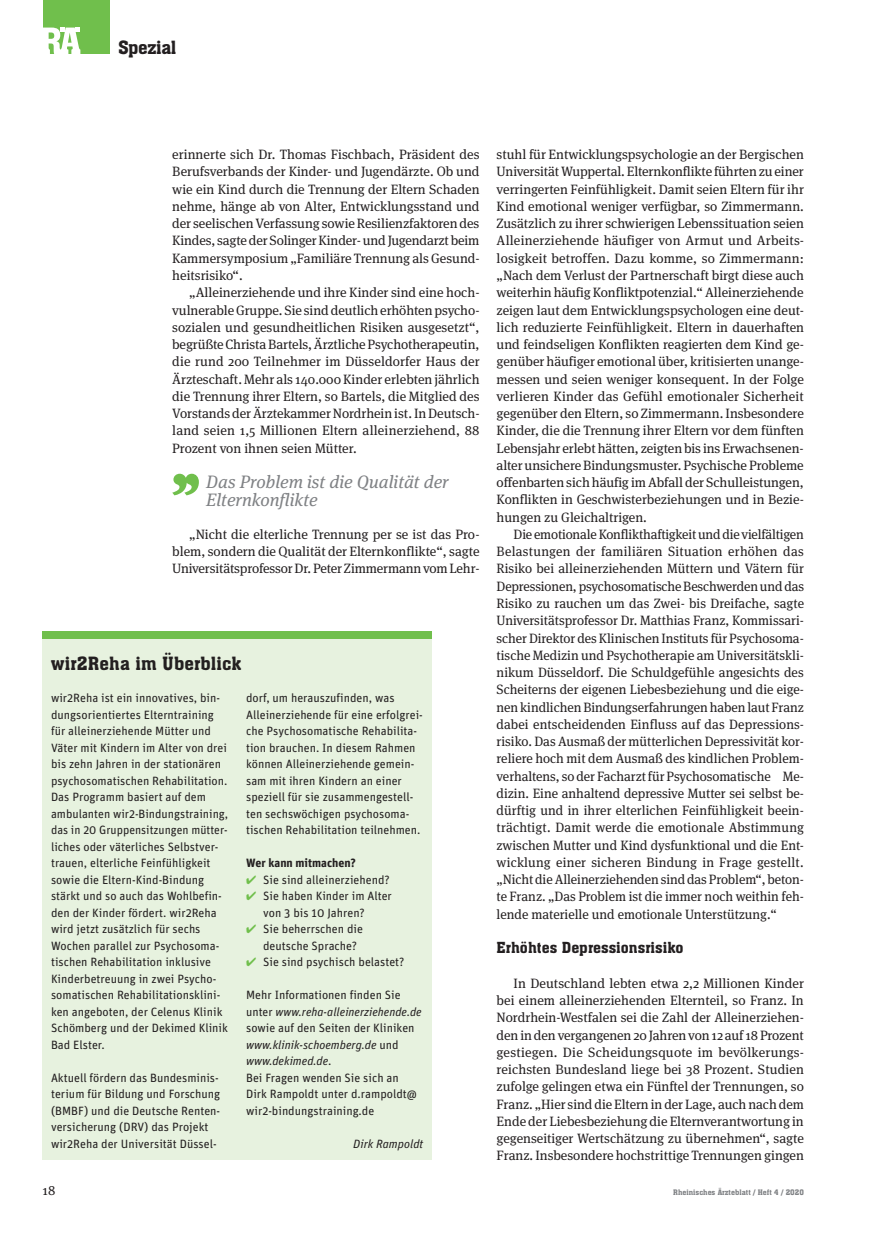
<style>
.page{position:relative;width:872px;height:1234px;background:#fff}
.page>*{position:absolute;margin:0;border:0;box-sizing:border-box;transform-origin:0 0}
.t1{font:italic 18px/18px "Meta Serif OT";color:#808285}
.t2{font:18px "Aachen BT";letter-spacing:.005em;color:#231f20}
.t3{font:18px "Aachen BT";letter-spacing:-.02em;color:#231f20}
.t4{font:15px "Aachen BT";color:#231f20}
.t5{font:13.5px/17.2px "Meta Serif OT";color:#231f20;text-align:justify}
.t6{font:12px/16.5px "Unit";color:#231f20}
.t7{font:700 12px "Unit";color:#231f20}
.t8{font:italic 12px "Unit";color:#231f20}
.t9{font:7.5px "Aachen BT";color:#808285}
.s1{color:#70bf4c}
.s2{font-style:italic}
</style>
<div class="page">
<div style="left:43px;top:0;width:66px;height:54px;background:#70bf4c"></div>
<svg style="left:43px;top:28px;width:37px;height:26px"></svg>
<svg style="left:172px;top:473px;width:27px;height:22px"></svg>
<div style="left:43px;top:631px;width:389px;height:8px;background:#70bf4c"></div>
<div style="left:43px;top:639px;width:389px;height:521px;background:#e7f2df"></div>
<h1 class="t3" style="left:118px;top:36px;width:60px">Spezial</h1>
<p class="t5" style="left:172px;top:146px;width:309px">erinnerte sich Dr. Thomas Fischbach, Präsident des Berufsverbands der Kinder- und Jugendärzte. Ob und wie ein Kind durch die Trennung der Eltern Schaden nehme, hänge ab von Alter, Entwicklungsstand und der seelischen Verfassung sowie Resilienzfaktoren des Kindes, sagte der Solinger Kinder- und Jugendarzt beim Kammersymposium „Familiäre Trennung als Gesund&shy;heitsrisiko“.</p>
<p class="t5" style="left:172px;top:284px;width:309px;text-indent:17px">„Alleinerziehende und ihre Kinder sind eine hoch&shy;vulnerable Gruppe. Sie sind deutlich erhöhten psycho&shy;sozialen und gesundheitlichen Risiken ausgesetzt“, begrüßte Christa Bartels, Ärztliche Psychotherapeutin, die rund 200 Teilnehmer im Düsseldorfer Haus der Ärzteschaft. Mehr als 140.000 Kinder erlebten jährlich die Trennung ihrer Eltern, so Bartels, die Mitglied des Vorstands der Ärztekammer Nordrhein ist. In Deutsch&shy;land seien 1,5 Millionen Eltern alleinerziehend, 88<br>Prozent von ihnen seien Mütter.</p>
<h1 class="t1" style="left:206px;top:472px;width:244px">Das Problem ist die Qualität der<br>Elternkonflikte</h1>
<p class="t5" style="left:172px;top:525px;width:309px;text-indent:17px">„Nicht die elterliche Trennung per se ist das Pro&shy;blem, sondern die Qualität der Elternkonflikte“, sagte Universitätsprofessor Dr. Peter Zimmermann vom Lehr-</p>
<h1 class="t2" style="left:51px;top:652px;width:192px">wir2Reha im Überblick</h1>
<p class="t6" style="left:51px;top:689px;width:179px">wir2Reha ist ein innovatives, bin&shy;dungsorientiertes Elterntraining für alleinerziehende Mütter und Väter mit Kindern im Alter von drei bis zehn Jahren in der stationären psychosomatischen Rehabilitation.<br>Das Programm basiert auf dem ambulanten wir2-Bindungstraining, das in 20 Gruppensitzungen mütter&shy;liches oder väterliches Selbstver&shy;trauen, elterliche Feinfühligkeit sowie die Eltern-Kind-Bindung stärkt und so auch das Wohlbefin&shy;den der Kinder fördert. wir2Reha wird jetzt zusätzlich für sechs Wochen parallel zur Psychosoma&shy;tischen Rehabilitation inklusive Kinderbetreuung in zwei Psycho&shy;somatischen Rehabilitationsklini&shy;ken angeboten, der Celenus Klinik Schömberg und der Dekimed Klinik Bad Elster.</p>
<p class="t6" style="left:51px;top:1068px;width:171px">Aktuell fördern das Bundesminis&shy;terium für Bildung und Forschung (BMBF) und die Deutsche Renten&shy;versicherung (DRV) das Projekt wir2Reha der Universität Düssel-</p>
<p class="t6" style="left:246px;top:689px;width:178px">dorf, um herauszufinden, was Alleinerziehende für eine erfolgrei&shy;che Psychosomatische Rehabilita&shy;tion brauchen. In diesem Rahmen können Alleinerziehende gemein&shy;sam mit ihren Kindern an einer speziell für sie zusammengestell&shy;ten sechswöchigen psychosoma&shy;tischen Rehabilitation teilnehmen.</p>
<p class="t7" style="left:246px;top:855px;width:111px">Wer kann mitmachen?</p>
<p class="t6" style="left:246px;top:870px;width:145px"><span class="s1">✔</span> Sie sind alleinerziehend?</p>
<p class="t6" style="left:263px;top:887px;width:130px;text-indent:-17px"><span class="s1">✔</span> Sie haben Kinder im Alter von 3 bis 10 Jahren?</p>
<p class="t6" style="left:263px;top:920px;width:101px;text-indent:-17px"><span class="s1">✔</span> Sie beherrschen die deutsche Sprache?</p>
<p class="t6" style="left:246px;top:953px;width:160px"><span class="s1">✔</span> Sie sind psychisch belastet?</p>
<p class="t6" style="left:246px;top:986px;width:177px">Mehr Informationen finden Sie unter <span class="s2">www.reha-alleinerziehende.de </span>sowie auf den Seiten der Kliniken <span class="s2">www.klinik-schoemberg.de</span> und <span class="s2">www.dekimed.de</span>.<br>Bei Fragen wenden Sie sich an<br>Dirk Rampoldt unter d.rampoldt@ wir2-bindungstraining.de</p>
<p class="t8" style="left:353px;top:1135px;width:71px">Dirk Rampoldt</p>
<p class="t5" style="left:496px;top:146px;width:309px;text-align:left">stuhl für Entwicklungspsychologie an der Bergischen Universität Wuppertal. Elternkonflikte führten zu einer verringerten Feinfühligkeit. Damit seien Eltern für ihr Kind emotional weniger verfügbar, so Zimmermann.<br>Zusätzlich zu ihrer schwierigen Lebenssituation seien Alleinerziehende häufiger von Armut und Arbeits&shy;losigkeit betroffen. Dazu komme, so Zimmermann: „Nach dem Verlust der Partnerschaft birgt diese auch weiterhin häufig Konfliktpotenzial.“ Alleinerziehende zeigen laut dem Entwicklungspsychologen eine deut&shy;lich reduzierte Feinfühligkeit. Eltern in dauerhaften und feindseligen Konflikten reagierten dem Kind ge&shy;genüber häufiger emotional über, kritisierten unange&shy;messen und seien weniger konsequent. In der Folge verlieren Kinder das Gefühl emotionaler Sicherheit gegenüber den Eltern, so Zimmermann. Insbesondere Kinder, die die Trennung ihrer Eltern vor dem fünften Lebensjahr erlebt hätten, zeigten bis ins Erwachsenen&shy;alter unsichere Bindungsmuster. Psychische Probleme offenbarten sich häufig im Abfall der Schulleistungen, Konflikten in Geschwisterbeziehungen und in Bezie&shy;hungen zu Gleichaltrigen.</p>
<p class="t5" style="left:496px;top:525px;width:309px;text-align:left;text-indent:17px">Die emotionale Konflikthaftigkeit und die vielfältigen Belastungen der familiären Situation erhöhen das Risiko bei alleinerziehenden Müttern und Vätern für Depressionen, psychosomatische Beschwerden und das Risiko zu rauchen um das Zwei- bis Dreifache, sagte Universitätsprofessor Dr. Matthias Franz, Kommissari&shy;scher Direktor des Klinischen Instituts für Psychosoma&shy;tische Medizin und Psychotherapie am Universitätskli&shy;nikum Düsseldorf. Die Schuldgefühle angesichts des Scheiterns der eigenen Liebesbeziehung und die eige&shy;nen kindlichen Bindungserfahrungen haben laut Franz dabei entscheidenden Einfluss auf das Depressions&shy;risiko. Das Ausmaß der mütterlichen Depressivität kor&shy;reliere hoch mit dem Ausmaß des kindlichen Problem&shy;verhaltens, so der Facharzt für Psychosomatische Me&shy;dizin. Eine anhaltend depressive Mutter sei selbst be&shy;dürftig und in ihrer elterlichen Feinfühligkeit beein&shy;trächtigt. Damit werde die emotionale Abstimmung zwischen Mutter und Kind dysfunktional und die Ent&shy;wicklung einer sicheren Bindung in Frage gestellt. „Nicht die Alleinerziehenden sind das Problem“, beton&shy;te Franz. „Das Problem ist die immer noch weithin feh&shy;lende materielle und emotionale Unterstützung.“</p>
<p class="t4" style="left:496px;top:938px;width:188px">Erhöhtes Depressionsrisiko</p>
<p class="t5" style="left:496px;top:974px;width:309px;text-indent:17px">In Deutschland lebten etwa 2,2 Millionen Kinder bei einem alleinerziehenden Elternteil, so Franz. In Nordrhein-Westfalen sei die Zahl der Alleinerziehen&shy;den in den vergangenen 20 Jahren von 12 auf 18 Prozent gestiegen. Die Scheidungsquote im bevölkerungs&shy;reichsten Bundesland liege bei 38 Prozent. Studien zufolge gelingen etwa ein Fünftel der Trennungen, so Franz. „Hier sind die Eltern in der Lage, auch nach dem Ende der Liebesbeziehung die Elternverantwortung in gegenseitiger Wertschätzung zu übernehmen“, sagte Franz. Insbesondere hochstrittige Trennungen gingen</p>
<p class="t5" style="left:43px;top:1181px;width:14px">18</p>
<p class="t9" style="left:673px;top:1187px;width:132px">Rheinisches Ärzteblatt / Heft 4 / 2020</p>
</div>
